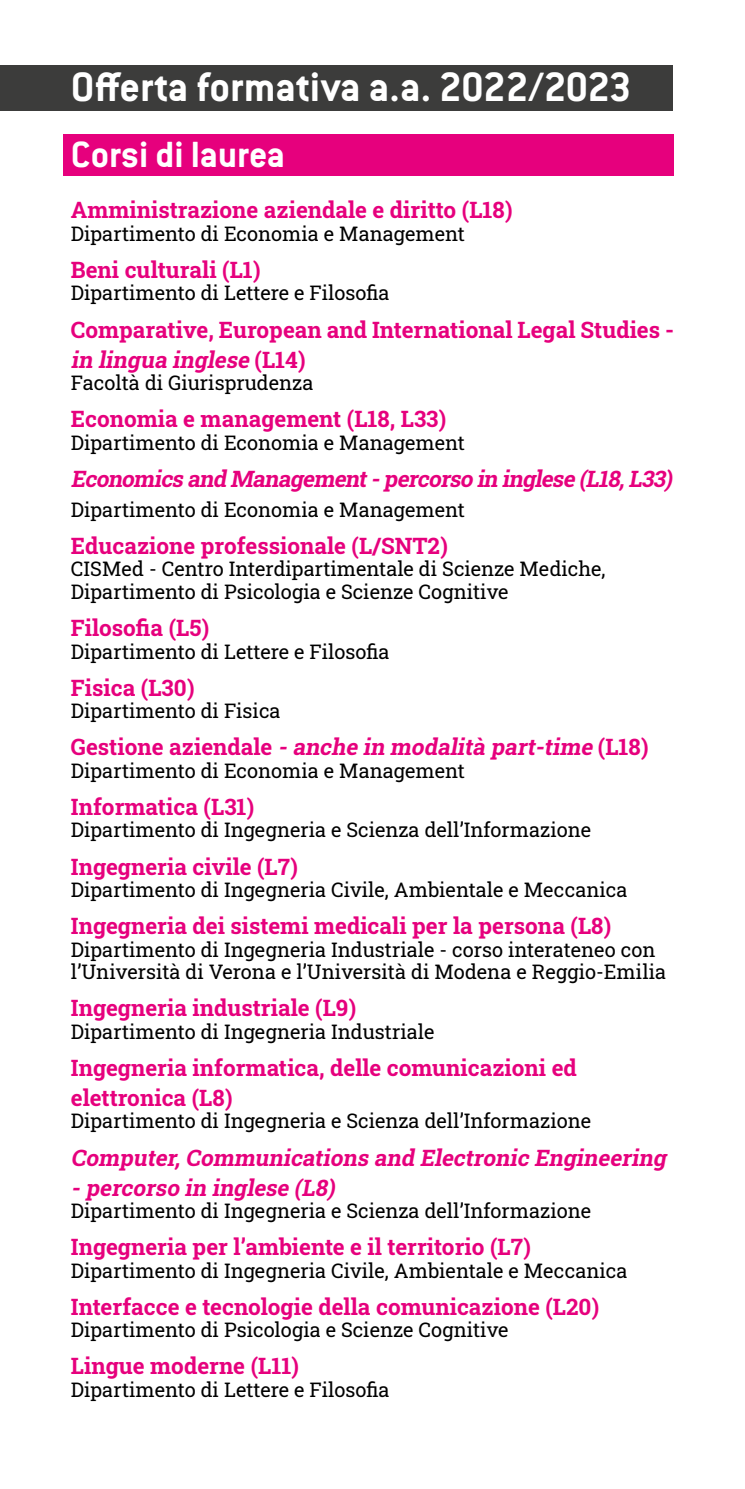
<style>
.page{position:relative;width:745px;height:1489px;background:#fff}
.page>*{position:absolute;margin:0;border:0;box-sizing:border-box;transform-origin:0 0}
.t1{font:700 45px "Conduit ITC";letter-spacing:-.01em;color:#fff}
.Titolo_2{font:700 40px "Conduit ITC";color:#fff}
.nome_corso{font:700 22.5px/30px "Roboto Slab";color:#e6007d}
.nome_corso-2{font:italic 700 22.5px/30px "Roboto Slab";color:#e6007d}
.t2{font:20px/22.5px "Roboto Slab";color:#000}
.s1{font-style:italic}
.s2{font-style:normal}
</style>
<div class="page">
<div style="left:0;top:66px;width:672px;height:45px;background:#3c3c3b"></div>
<div style="left:64px;top:135px;width:609px;height:41px;background:#e6007d"></div>
<h1 class="t1" style="left:71px;top:60px;width:562px">Offerta formativa a.a. 2022/2023</h1>
<p class="Titolo_2" style="left:71px;top:130px;width:215px">Corsi di laurea</p>
<p class="nome_corso" style="left:71px;top:194px;width:443px">Amministrazione aziendale e diritto (L18)</p>
<p class="t2" style="left:71px;top:222px;width:395px">Dipartimento di Economia e Management</p>
<p class="nome_corso" style="left:71px;top:254px;width:191px">Beni culturali (L1)</p>
<p class="t2" style="left:71px;top:281px;width:320px">Dipartimento di Lettere e Filosofia</p>
<p class="nome_corso" style="left:71px;top:314px;width:604px">Comparative, European and International Legal Studies - <span class="s1">in lingua inglese</span> ( L 1 4 )</p>
<p class="t2" style="left:71px;top:371px;width:244px">Facoltà di Giurisprudenza</p>
<p class="nome_corso" style="left:71px;top:403px;width:376px">Economia e management (L18, L33)</p>
<p class="t2" style="left:71px;top:430px;width:395px">Dipartimento di Economia e Management</p>
<p class="nome_corso-2" style="left:71px;top:463px;width:607px">Economicsand Management-percorso in inglese (L18,L33)</p>
<p class="t2" style="left:71px;top:498px;width:395px">Dipartimento di Economia e Management</p>
<p class="nome_corso" style="left:71px;top:530px;width:378px">Educazione professionale (L/SNT2)</p>
<p class="t2" style="left:71px;top:557px;width:535px">CISMed - Centro Interdipartimentale di Scienze Mediche,<br>Dipartimento di Psicologia e Scienze Cognitive</p>
<p class="nome_corso" style="left:71px;top:612px;width:140px">Filosofia (L5)</p>
<p class="t2" style="left:71px;top:639px;width:320px">Dipartimento di Lettere e Filosofia</p>
<p class="nome_corso" style="left:71px;top:672px;width:125px">Fisica (L30)</p>
<p class="t2" style="left:71px;top:699px;width:211px">Dipartimento di Fisica</p>
<p class="nome_corso-2" style="left:71px;top:731px;width:579px"><span class="s2">G e s t i o ne a z i e nd ale</span> -anche in modalità part-time <span class="s2">( L 1 8 )</span></p>
<p class="t2" style="left:71px;top:758px;width:395px">Dipartimento di Economia e Management</p>
<p class="nome_corso" style="left:71px;top:791px;width:185px">Informatica (L31)</p>
<p class="t2" style="left:71px;top:818px;width:521px">Dipartimento di Ingegneria e Scienza dell’Informazione</p>
<p class="nome_corso" style="left:71px;top:850px;width:228px">Ingegneria civile (L7)</p>
<p class="t2" style="left:71px;top:878px;width:558px">Dipartimento di Ingegneria Civile, Ambientale e Meccanica</p>
<p class="nome_corso" style="left:71px;top:910px;width:541px">Ingegneria dei sistemi medicali per la persona (L8)</p>
<p class="t2" style="left:71px;top:937px;width:596px">Dipartimento di Ingegneria Industriale - corso interateneo con l’Università di Verona e l’Università di Modena e Reggio-Emilia</p>
<p class="nome_corso" style="left:71px;top:992px;width:286px">Ingegneria industriale (L9)</p>
<p class="t2" style="left:71px;top:1019px;width:365px">Dipartimento di Ingegneria Industriale</p>
<p class="nome_corso" style="left:71px;top:1052px;width:507px">Ingegneria informatica, delle comunicazioni ed elettronica (L8)</p>
<p class="t2" style="left:71px;top:1109px;width:521px">Dipartimento di Ingegneria e Scienza dell’Informazione</p>
<p class="nome_corso-2" style="left:71px;top:1141px;width:601px">Computer,Communications and Electronic Engineering -percorso in inglese (L8)</p>
<p class="t2" style="left:71px;top:1198px;width:521px">Dipartimento di Ingegneria e Scienza dell’Informazione</p>
<p class="nome_corso" style="left:71px;top:1231px;width:461px">Ingegneria per l’ambiente e il territorio (L7)</p>
<p class="t2" style="left:71px;top:1258px;width:558px">Dipartimento di Ingegneria Civile, Ambientale e Meccanica</p>
<p class="nome_corso" style="left:71px;top:1290px;width:529px">Interfacce e tecnologie della comunicazione (L20)</p>
<p class="t2" style="left:71px;top:1318px;width:439px">Dipartimento di Psicologia e Scienze Cognitive</p>
<p class="nome_corso" style="left:71px;top:1350px;width:229px">Lingue moderne (L11)</p>
<p class="t2" style="left:71px;top:1377px;width:320px">Dipartimento di Lettere e Filosofia</p>
</div>
